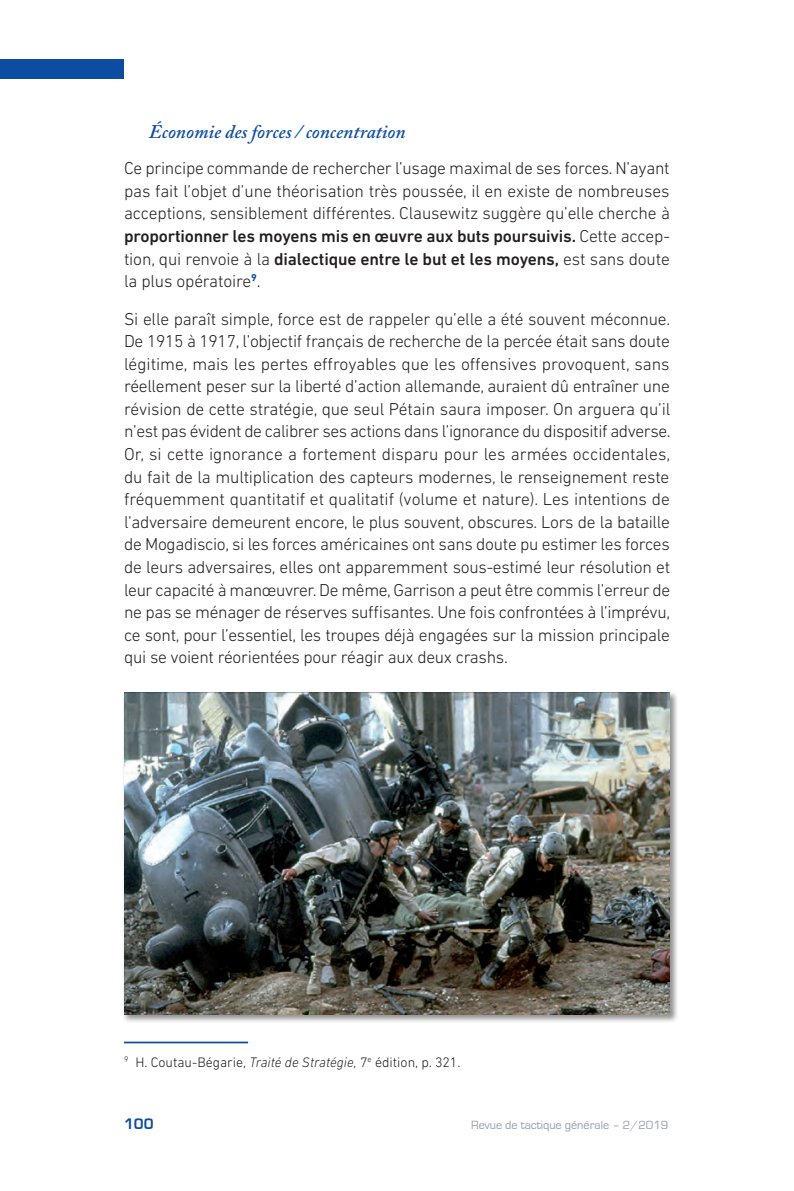
<style>
.page{position:relative;width:794px;height:1191px;background:#fff}
.page>*{position:absolute;margin:0;border:0;box-sizing:border-box;transform-origin:0 0}
.titre3{font:italic 600 19.25px "Adobe Caslon Pro";color:#0d4da1}
.texte-courant{font:300 17.5px/22.6px "DIN Next LT Pro";letter-spacing:-.015em;color:#231f20;text-align:justify}
.t1{font:700 15.75px "Eurostile";color:#0d4da1}
.note-bas-page{font:300 14px "DIN Next LT Pro";color:#231f20}
.t2{font:12.25px "Eurostile";color:#929eac}
.s1{font-weight:500}
.s2{font-style:italic}
</style>
<div class="page">
<div style="left:0;top:60px;width:124px;height:19px;background:#0d4da1"></div>
<hr style="left:124px;top:1041px;width:124px;height:2px;background:#0d4da1">
<div style="left:122px;top:691px;width:556px;height:332px;background:#231f20;opacity:.5"></div>
<img style="left:124px;top:693px;width:546px;height:321px">
<p class="titre3" style="left:149px;top:120px;width:258px">Économie des forces / concentration</p>
<p class="texte-courant" style="left:124px;top:157px;width:547px">Ce principe commande de rechercher l’usage maximal de ses forces. N’ayant pas fait l’objet d’une théorisation très poussée, il en existe de nombreuses acceptions, sensiblement différentes. Clausewitz suggère qu’elle cherche à <span class="s1">proportionner les moyens mis en œuvre aux buts poursuivis.</span> Cette accep&shy;tion, qui renvoie à la <span class="s1">dialectique entre le but et les moyens,</span> est sans doute la plus opératoire<sup>9</sup>.</p>
<p class="texte-courant" style="left:124px;top:307px;width:548px">Si elle paraît simple, force est de rappeler qu’elle a été souvent méconnue.<br>De 1915 à 1917, l’objectif français de recherche de la percée était sans doute légitime, mais les pertes effroyables que les offensives provoquent, sans réellement peser sur la liberté d’action allemande, auraient dû entraîner une révision de cette stratégie, que seul Pétain saura imposer. On arguera qu’il n’est pas évident de calibrer ses actions dans l’ignorance du dispositif adverse.<br>Or, si cette ignorance a fortement disparu pour les armées occidentales, du fait de la multiplication des capteurs modernes, le renseignement reste fréquemment quantitatif et qualitatif (volume et nature). Les intentions de l’adversaire demeurent encore, le plus souvent, obscures. Lors de la bataille de Mogadiscio, si les forces américaines ont sans doute pu estimer les forces de leurs adversaires, elles ont apparemment sous-estimé leur résolution et leur capacité à manœuvrer. De même, Garrison a peut être commis l’erreur de ne pas se ménager de réserves suffisantes. Une fois confrontées à l’imprévu, ce sont, pour l’essentiel, les troupes déjà engagées sur la mission principale qui se voient réorientées pour réagir aux deux crashs.</p>
<p class="note-bas-page" style="left:124px;top:1054px;width:338px"><sup>9</sup> H. Coutau-Bégarie, <span class="s2">Traité de Stratégie,</span> 7<sup>e</sup> édition, p. 321.</p>
<p class="t1" style="left:124px;top:1115px;width:31px">100</p>
<p class="t2" style="left:471px;top:1118px;width:199px">Revue de tactique générale – 2/2019</p>
</div>
